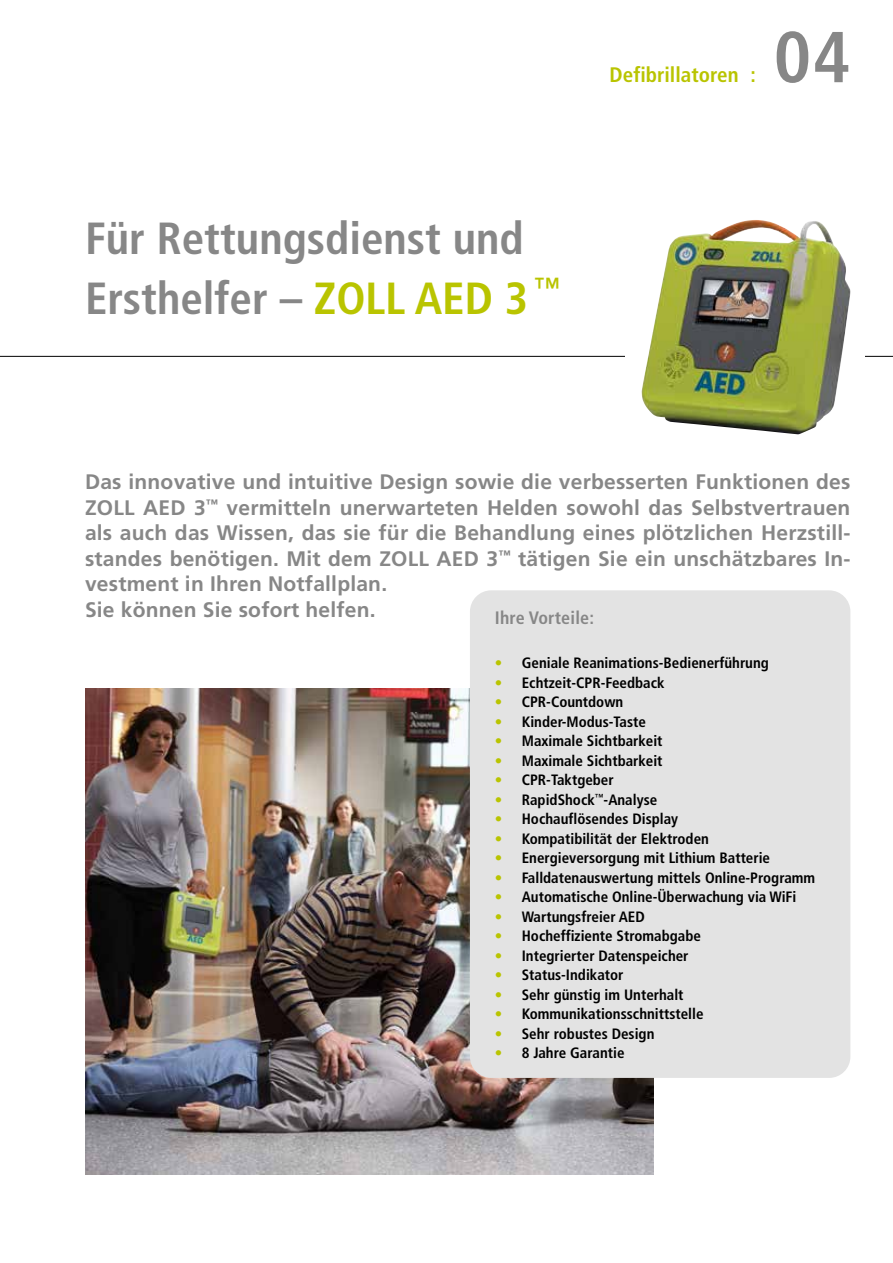
<style>
.page{position:relative;width:893px;height:1263px;background:#fff}
.page>*{position:absolute;margin:0;border:0;box-sizing:border-box;transform-origin:0 0}
.t1{font:700 condensed 72px "Frutiger";color:#878787}
.t2{font:700 condensed 45px/60px "Frutiger";color:#878787}
.t3{font:700 21px/25.5px "Frutiger";letter-spacing:.01em;color:#878787}
.t4{font:700 condensed 21px "Frutiger";color:#b9c400}
.t5{font:700 condensed 18px "Frutiger";letter-spacing:.01em;color:#878787}
.t6{font:700 condensed 15px "Frutiger";color:#000}
.s1{color:#b9c400}
.s2{font-weight:300;color:#b9c400}
</style>
<div class="page">
<hr style="left:0;top:356px;width:893px;height:1px;background:#000">
<div style="left:625px;top:204px;width:240px;height:243px;background:#fff"></div>
<img style="left:85px;top:688px;width:569px;height:487px">
<div style="left:470px;top:590px;width:380px;height:488px;background:#e3e3e3;border-radius:21px"></div>
<img style="left:641px;top:220px;width:209px;height:214px">
<h3 class="t4" style="left:610px;top:62px;width:148px">Defibrillatoren :</h3>
<h1 class="t1" style="left:774px;top:15px;width:78px">04</h1>
<h2 class="t2" style="left:85px;top:208px;width:476px">Für Rettungsdienst und<br>Ersthelfer – <span class="s1">ZOLL AED 3</span> <sup>™</sup></h2>
<p class="t3" style="left:85px;top:469px;width:767px">Das innovative und intuitive Design sowie die verbesserten Funktionen des ZOLL AED 3<sup>™</sup> vermitteln unerwarteten Helden sowohl das Selbstvertrauen als auch das Wissen, das sie für die Behandlung eines plötzlichen Herzstill&shy;standes benötigen. Mit dem ZOLL AED 3<sup>™</sup> tätigen Sie ein unschätzbares In&shy;vestment in Ihren Notfallplan.<br>Sie können Sie sofort helfen.</p>
<p class="t5" style="left:495px;top:607px;width:101px">Ihre Vorteile:</p>
<p class="t6" style="left:495px;top:654px;width:276px"><span class="s2">•</span> Geniale Reanimations-Bedienerführung</p>
<p class="t6" style="left:495px;top:674px;width:171px"><span class="s2">•</span> Echtzeit-CPR-Feedback</p>
<p class="t6" style="left:495px;top:693px;width:130px"><span class="s2">•</span> CPR-Countdown</p>
<p class="t6" style="left:495px;top:713px;width:153px"><span class="s2">•</span> Kinder-Modus-Taste</p>
<p class="t6" style="left:495px;top:732px;width:169px"><span class="s2">•</span> Maximale Sichtbarkeit</p>
<p class="t6" style="left:495px;top:752px;width:169px"><span class="s2">•</span> Maximale Sichtbarkeit</p>
<p class="t6" style="left:495px;top:771px;width:120px"><span class="s2">•</span> CPR-Taktgeber</p>
<p class="t6" style="left:495px;top:791px;width:164px"><span class="s2">•</span> RapidShock<sup>™</sup>-Analyse</p>
<p class="t6" style="left:495px;top:810px;width:185px"><span class="s2">•</span> Hochauflösendes Display</p>
<p class="t6" style="left:495px;top:830px;width:216px"><span class="s2">•</span> Kompatibilität der Elektroden</p>
<p class="t6" style="left:495px;top:849px;width:277px"><span class="s2">•</span> Energieversorgung mit Lithium Batterie</p>
<p class="t6" style="left:495px;top:869px;width:322px"><span class="s2">•</span> Falldatenauswertung mittels Online-Programm</p>
<p class="t6" style="left:495px;top:888px;width:303px"><span class="s2">•</span> Automatische Online-Überwachung via WiFi</p>
<p class="t6" style="left:495px;top:908px;width:152px"><span class="s2">•</span> Wartungsfreier AED</p>
<p class="t6" style="left:495px;top:927px;width:208px"><span class="s2">•</span> Hocheffiziente Stromabgabe</p>
<p class="t6" style="left:495px;top:947px;width:195px"><span class="s2">•</span> Integrierter Datenspeicher</p>
<p class="t6" style="left:495px;top:966px;width:130px"><span class="s2">•</span> Status-Indikator</p>
<p class="t6" style="left:495px;top:986px;width:190px"><span class="s2">•</span> Sehr günstig im Unterhalt</p>
<p class="t6" style="left:495px;top:1005px;width:210px"><span class="s2">•</span> Kommunikationsschnittstelle</p>
<p class="t6" style="left:495px;top:1025px;width:161px"><span class="s2">•</span> Sehr robustes Design</p>
<p class="t6" style="left:495px;top:1044px;width:131px"><span class="s2">•</span> 8 Jahre Garantie</p>
</div>
